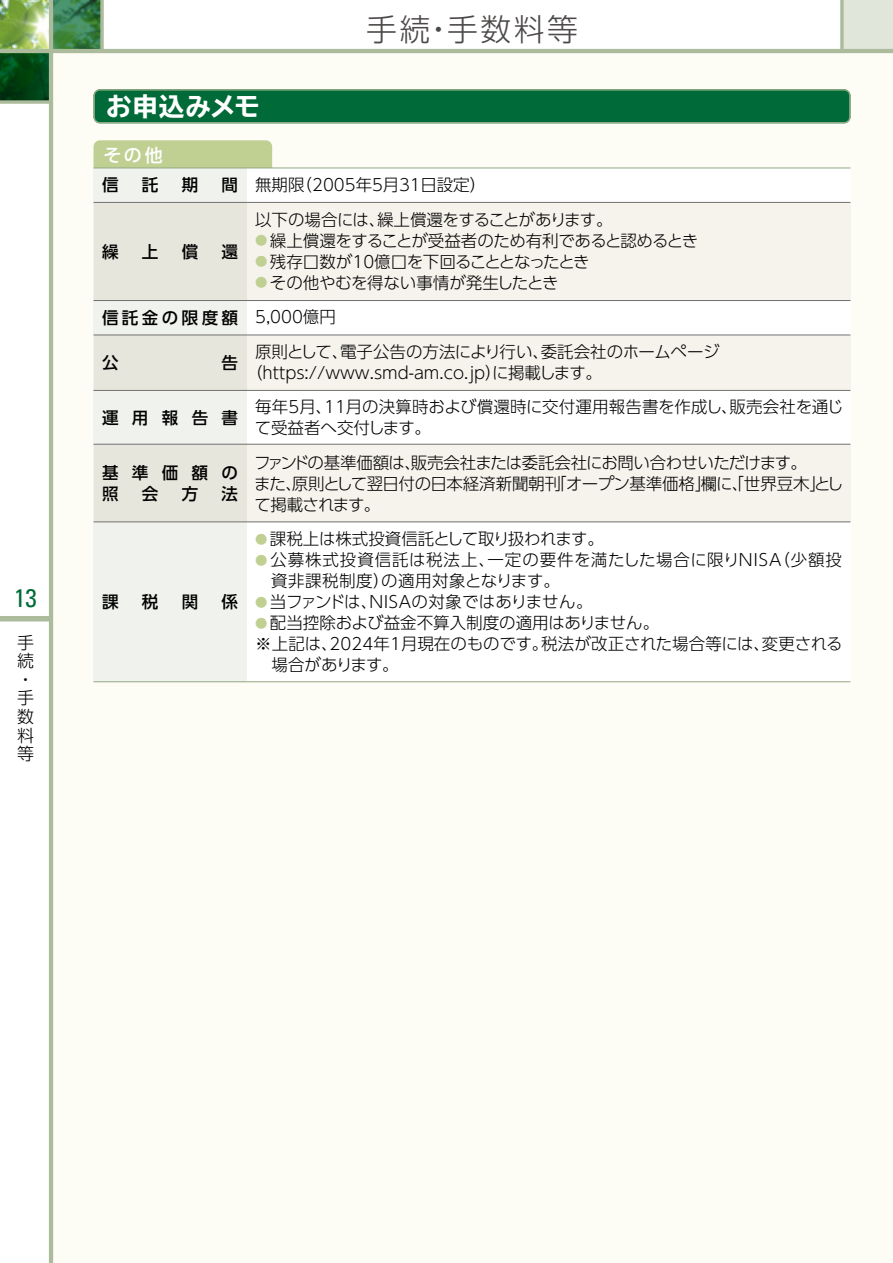
<style>
.page{position:relative;width:893px;height:1263px;background:#fff}
.page>*{position:absolute;margin:0;border:0;box-sizing:border-box;transform-origin:0 0}
.t1{font:300 30.9px "UD Shin Go Pro";letter-spacing:.08em;color:#4c4948}
.t2{font:700 expanded 25.5px "TBUD Go Std";letter-spacing:.025em;color:#fff}
.t3{font:condensed 25.5px "Univers";color:#006b38}
.t4{font:500 18px "UD Shin Go Pro";color:#fff}
.t5{font:300 16.95px/18.6px "UD Shin Go Pro";color:#000}
.t6{font:300 16.5px/34.5px "UD Shin Go Pro";letter-spacing:-.01em;color:#000}
.t7{font:300 16.5px/34.5px "UD Shin Go Pro";letter-spacing:-.035em;color:#000}
.t8{font:300 16.5px/21px "UD Shin Go Pro";letter-spacing:.035em;color:#000}
.t9{font:500 16.5px/21px "UD Shin Go Pro";letter-spacing:.81em;color:#000}
.t10{font:300 16.5px "UD Shin Go Pro";letter-spacing:-.03em;color:#000}
.t11{font:500 16.5px "UD Shin Go Pro";letter-spacing:.205em;color:#000}
.s1{font-size:12.3px;color:#c0cf92}
</style>
<div class="page">
<img style="left:0;top:0;width:49px;height:49px">
<svg style="left:53px;top:0;width:47px;height:49px;background:#3b804d"></svg>
<svg style="left:0;top:53px;width:49px;height:47px;background:#004515"></svg>
<div style="left:51px;top:51px;width:842px;height:1212px;background:#fdfcf5"></div>
<div style="left:842px;top:0;width:51px;height:51px;background:#e1e6db"></div>
<hr style="left:892px;top:0;width:1px;height:51px;background:#cdd4c2">
<svg style="left:840px;top:0;width:4px;height:49px"></svg>
<div style="left:0;top:616px;width:51px;height:5px;background:#adbb9d"></div>
<hr style="left:49px;top:0;width:4px;height:1263px;background:#adbb9d">
<hr style="left:0;top:49px;width:893px;height:4px;background:#adbb9d">
<svg style="left:0;top:100px;width:49px;height:4px"></svg>
<svg style="left:100px;top:0;width:4px;height:49px"></svg>
<div style="left:94px;top:140px;width:178px;height:34px;background:#c0cf92;border-radius:6px"></div>
<div style="left:247px;top:168px;width:603px;height:514px;background:#fff"></div>
<div style="left:94px;top:168px;width:153px;height:514px;background:#f0f2ed"></div>
<div style="left:94px;top:202px;width:756px;height:98px;background:linear-gradient(to right,#eceae1,#faf7f2)"></div>
<div style="left:94px;top:335px;width:756px;height:55px;background:linear-gradient(to right,#eceae1,#faf7f2)"></div>
<div style="left:94px;top:444px;width:756px;height:78px;background:linear-gradient(to right,#eceae1,#faf7f2)"></div>
<hr style="left:94px;top:167px;width:756px;height:1px;background:#97ab87">
<hr style="left:94px;top:202px;width:756px;height:1px;background:#727171">
<hr style="left:94px;top:300px;width:756px;height:1px;background:#727171">
<hr style="left:94px;top:335px;width:756px;height:1px;background:#727171">
<hr style="left:94px;top:390px;width:756px;height:1px;background:#727171">
<hr style="left:94px;top:444px;width:756px;height:1px;background:#727171">
<hr style="left:94px;top:522px;width:756px;height:1px;background:#727171">
<hr style="left:94px;top:681px;width:756px;height:1px;background:#97ab87">
<svg style="left:94px;top:89px;width:756px;height:34px;background:#0b703e"></svg>
<h2 class="t3" style="left:14px;top:582px;width:24px">13</h2>
<p class="t5" style="left:17px;top:632px;width:18px">手続・手数料等</p>
<h2 class="t2" style="left:106px;top:92px;width:155px">お申込みメモ</h2>
<p class="t4" style="left:103px;top:140px;width:61px">その他</p>
<h1 class="t1" style="left:366px;top:4px;width:213px">手続・手数料等</h1>
<p class="t9" style="left:102px;top:174px;width:18px">信</p>
<p class="t9" style="left:142px;top:174px;width:18px">託</p>
<p class="t9" style="left:182px;top:174px;width:18px">期</p>
<p class="t9" style="left:222px;top:174px;width:18px">間</p>
<p class="t9" style="left:102px;top:240px;width:18px">繰</p>
<p class="t9" style="left:142px;top:240px;width:18px">上</p>
<p class="t9" style="left:182px;top:240px;width:18px">償</p>
<p class="t9" style="left:222px;top:240px;width:18px">還</p>
<p class="t11" style="left:102px;top:304px;width:138px">信託金の限度額</p>
<p class="t9" style="left:102px;top:352px;width:18px">公</p>
<p class="t9" style="left:222px;top:352px;width:18px">告</p>
<p class="t9" style="left:102px;top:406px;width:138px">運用報告書</p>
<p class="t9" style="left:102px;top:462px;width:138px">基準価額の照</p>
<p class="t9" style="left:142px;top:483px;width:18px">会</p>
<p class="t9" style="left:182px;top:483px;width:18px">方</p>
<p class="t9" style="left:222px;top:483px;width:18px">法</p>
<p class="t9" style="left:102px;top:591px;width:18px">課</p>
<p class="t9" style="left:142px;top:591px;width:18px">税</p>
<p class="t9" style="left:182px;top:591px;width:18px">関</p>
<p class="t9" style="left:222px;top:591px;width:18px">係</p>
<p class="t6" style="left:255px;top:167px;width:359px">無期限（2005年5月31日設定）<br>以下の場合には、繰上償還をすることがあります。</p>
<p class="t6" style="left:255px;top:223px;width:445px"><span class="s1">●</span> 繰上償還をすることが受益者のため有利であると認めるとき</p>
<p class="t10" style="left:255px;top:248px;width:336px"><span class="s1">●</span> 残存口数が10億口を下回ることとなったとき</p>
<p class="t6" style="left:255px;top:265px;width:466px"><span class="s1">●</span> その他やむを得ない事情が発生したとき<br>5,000億円<br>原則として、電子公告の方法により行い、委託会社のホームページ</p>
<p class="t6" style="left:255px;top:355px;width:589px;text-indent:-9px">（https://www.smd-am.co.jp）に掲載します。<br>毎年5月、11月の決算時および償還時に交付運用報告書を作成し、販売会社を通じ</p>
<p class="t7" style="left:254px;top:410px;width:555px">て受益者へ交付します。<br>ファンドの基準価額は、販売会社または委託会社にお問い合わせいただけます。</p>
<p class="t7" style="left:254px;top:472px;width:591px;line-height:21px">また、原則として翌日付の日本経済新聞朝刊「オープン基準価格」欄に、「世界豆木」として掲載されます。</p>
<p class="t6" style="left:255px;top:521px;width:350px"><span class="s1">●</span> 課税上は株式投資信託として取り扱われます。</p>
<p class="t8" style="left:271px;top:549px;width:572px;text-indent:-16px"><span class="s1">●</span> 公募株式投資信託は税法上、一定の要件を満たした場合に限りNISA（少額投資非課税制度）の適用対象となります。</p>
<p class="t6" style="left:255px;top:584px;width:339px"><span class="s1">●</span> 当ファンドは、NISAの対象ではありません。</p>
<p class="t6" style="left:255px;top:605px;width:406px"><span class="s1">●</span> 配当控除および益金不算入制度の適用はありません。</p>
<p class="t6" style="left:255px;top:626px;width:589px">※上記は、2024年1月現在のものです。税法が改正された場合等には、変更される</p>
<p class="t6" style="left:272px;top:647px;width:129px">場合があります。</p>
</div>
